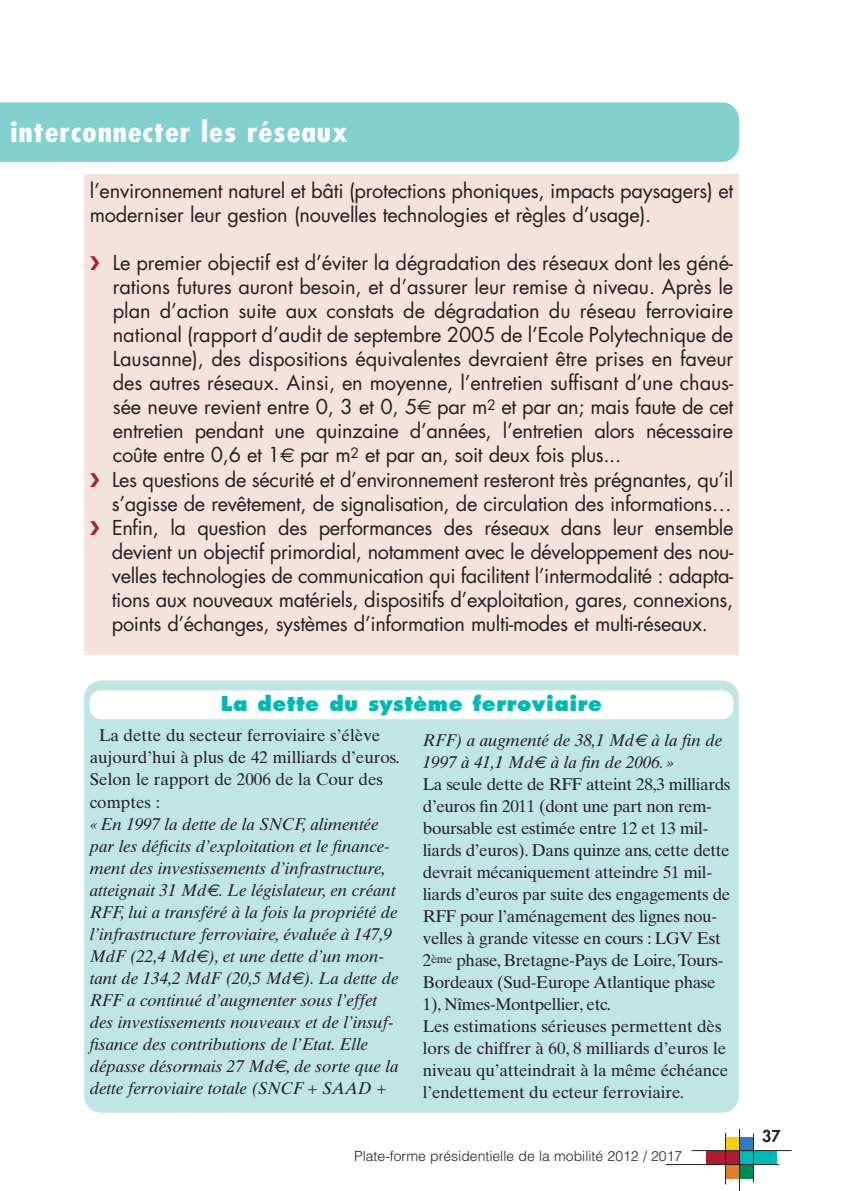
<style>
.page{position:relative;width:842px;height:1191px;background:#fff}
.page>*{position:absolute;margin:0;border:0;box-sizing:border-box;transform-origin:0 0}
.t1{font:700 condensed 28px "Futura";letter-spacing:.025em;color:#fff;scale:1.2 1}
.t2{font:20px/24px "Futura";letter-spacing:-.02em;color:#231f20}
.t3{font:800 20px "Futura";letter-spacing:.025em;color:#00b8b7}
.t4{font:17px/22px "Times Ten";letter-spacing:-.02em;color:#231f20}
.t5{font:italic 17px/22px "Times Ten";letter-spacing:-.005em;color:#231f20}
.t6{font:17px/22px "Times Ten";color:#231f20}
.t7{font:800 16px "Futura";color:#231f20}
.t8{font:300 14px "Helvetica";color:#231f20}
.s1{color:#ae1d2e}
.s2{font-family:"Euro Sans"}
.s3{font-style:italic}
.s4{font-family:"Euro Sans";font-style:italic}
</style>
<div class="page">
<div style="left:739px;top:1136px;width:14px;height:14px;background:#317abf"></div>
<div style="left:725px;top:1136px;width:14px;height:14px;background:#feca0a"></div>
<div style="left:739px;top:1150px;width:38px;height:14px;background:#00b8b7"></div>
<div style="left:706px;top:1150px;width:33px;height:14px;background:#ae1d2e"></div>
<div style="left:725px;top:1164px;width:14px;height:14px;background:#e17d2d"></div>
<div style="left:739px;top:1164px;width:14px;height:14px;background:#008b55"></div>
<hr style="left:692px;top:1150px;width:100px;height:1px;background:#231f20">
<hr style="left:666px;top:1164px;width:113px;height:1px;background:#231f20">
<hr style="left:739px;top:1128px;width:1px;height:63px;background:#231f20">
<hr style="left:753px;top:1133px;width:1px;height:49px;background:#231f20">
<hr style="left:725px;top:1132px;width:1px;height:52px;background:#231f20">
<div style="left:84px;top:680px;width:655px;height:432px;background:#c1e5e5;border-radius:17px"></div>
<div style="left:90px;top:690px;width:643px;height:29px;background:#fff;border-radius:11px"></div>
<div style="left:0;top:102px;width:739px;height:60px;background:#82d0d0"></div>
<div style="left:84px;top:174px;width:655px;height:480px;background:#f4e2dc"></div>
<h1 class="t1" style="left:11px;top:119px;width:283px">interconnecter les réseaux</h1>
<p class="t2" style="left:90px;top:181px;width:645px">l’environnement naturel et bâti (protections phoniques, impacts paysagers) et moderniser leur gestion (nouvelles technologies et règles d’usage).</p>
<p class="t2" style="left:90px;top:253px;width:645px"><span class="s1">❯</span> Le premier objectif est d’éviter la dégradation des réseaux dont les géné-</p>
<p class="t2" style="left:113px;top:277px;width:622px">rations futures auront besoin, et d’assurer leur remise à niveau. Après le</p>
<p class="t2" style="left:113px;top:301px;width:622px">plan d’action suite aux constats de dégradation du réseau ferroviaire</p>
<p class="t2" style="left:113px;top:325px;width:622px">national (rapport d’audit de septembre 2005 de l’Ecole Polytechnique de</p>
<p class="t2" style="left:113px;top:349px;width:622px">Lausanne), des dispositions équivalentes devraient être prises en faveur</p>
<p class="t2" style="left:113px;top:373px;width:622px">des autres réseaux. Ainsi, en moyenne, l’entretien suffisant d’une chaus-</p>
<p class="t2" style="left:113px;top:397px;width:622px">sée neuve revient entre 0, 3 et 0, 5<span class="s2">€</span> par m<sup>2</sup> et par an; mais faute de cet</p>
<p class="t2" style="left:113px;top:421px;width:622px">entretien pendant une quinzaine d’années, l’entretien alors nécessaire</p>
<p class="t2" style="left:113px;top:445px;width:510px">coûte entre 0,6 et 1<span class="s2">€</span> par m<sup>2</sup> et par an, soit deux fois plus...</p>
<p class="t2" style="left:90px;top:469px;width:645px"><span class="s1">❯</span> Les questions de sécurité et d’environnement resteront très prégnantes, qu’il</p>
<p class="t2" style="left:112px;top:493px;width:621px">s’agisse de revêtement, de signalisation, de circulation des informations…</p>
<p class="t2" style="left:90px;top:517px;width:645px"><span class="s1">❯</span> Enfin, la question des performances des réseaux dans leur ensemble</p>
<p class="t2" style="left:112px;top:541px;width:623px">devient un objectif primordial, notamment avec le développement des nou-</p>
<p class="t2" style="left:112px;top:565px;width:623px">velles technologies de communication qui facilitent l’intermodalité : adapta-</p>
<p class="t2" style="left:112px;top:589px;width:623px">tions aux nouveaux matériels, dispositifs d’exploitation, gares, connexions,</p>
<p class="t2" style="left:112px;top:613px;width:597px">points d’échanges, systèmes d’information multi-modes et multi-réseaux.</p>
<p class="t3" style="left:221px;top:694px;width:383px">La dette du système ferroviaire</p>
<p class="t6" style="left:90px;top:726px;width:312px;text-indent:9px">La dette du secteur ferroviaire s’élève aujourd’hui à plus de 42 milliards d’euros.<br>Selon le rapport de 2006 de la Cour des comptes :</p>
<p class="t5" style="left:90px;top:814px;width:310px">«En 1997 la dette de la SNCF, alimentée par les déficits d’exploitation et le finance&shy;ment des investissements d’infrastructure, atteignait 31 Md<span class="s2">€</span>. Le législateur, en créant RFF, lui a transféré à la fois la propriété de l’infrastructure ferroviaire, évaluée à 147,9<br>MdF (22,4 Md<span class="s2">€</span>), et une dette d’un mon&shy;tant de 134,2 MdF (20,5 Md<span class="s2">€</span>). La dette de RFF a continué d’augmenter sous l’effet des investissements nouveaux et de l’insuf&shy;fisance des contributions de l’Etat. Elle dépasse désormais 27 Md<span class="s2">€</span>, de sorte que la dette ferroviaire totale (SNCF + SAAD +</p>
<p class="t4" style="left:423px;top:731px;width:309px"><span class="s3">RFF) a augmenté de 38,1 Md</span><span class="s4">€</span> <span class="s3">à la fin de 1997 à 41,1 Md</span><span class="s4">€</span> <span class="s3">à la fin de 2006.»<br></span>La seule dette de RFF atteint 28,3 milliards d’euros fin 2011 (dont une part non rem&shy;boursable est estimée entre 12 et 13 mil&shy;liards d’euros). Dans quinze ans, cette dette devrait mécaniquement atteindre 51 mil&shy;liards d’euros par suite des engagements de RFF pour l’aménagement des lignes nou&shy;velles à grande vitesse en cours : LGV Est 2<sup>ème</sup> phase, Bretagne-Pays de Loire, Tours-Bordeaux (Sud-Europe Atlantique phase 1), Nîmes-Montpellier, etc.<br>Les estimations sérieuses permettent dès lors de chiffrer à 60, 8 milliards d’euros le niveau qu’atteindrait à la même échéance l’endettement du ecteur ferroviaire.</p>
<p class="t8" style="left:354px;top:1150px;width:330px">Plate-forme présidentielle de la mobilité 2012 / 2017</p>
<p class="t7" style="left:762px;top:1128px;width:20px">37</p>
</div>
